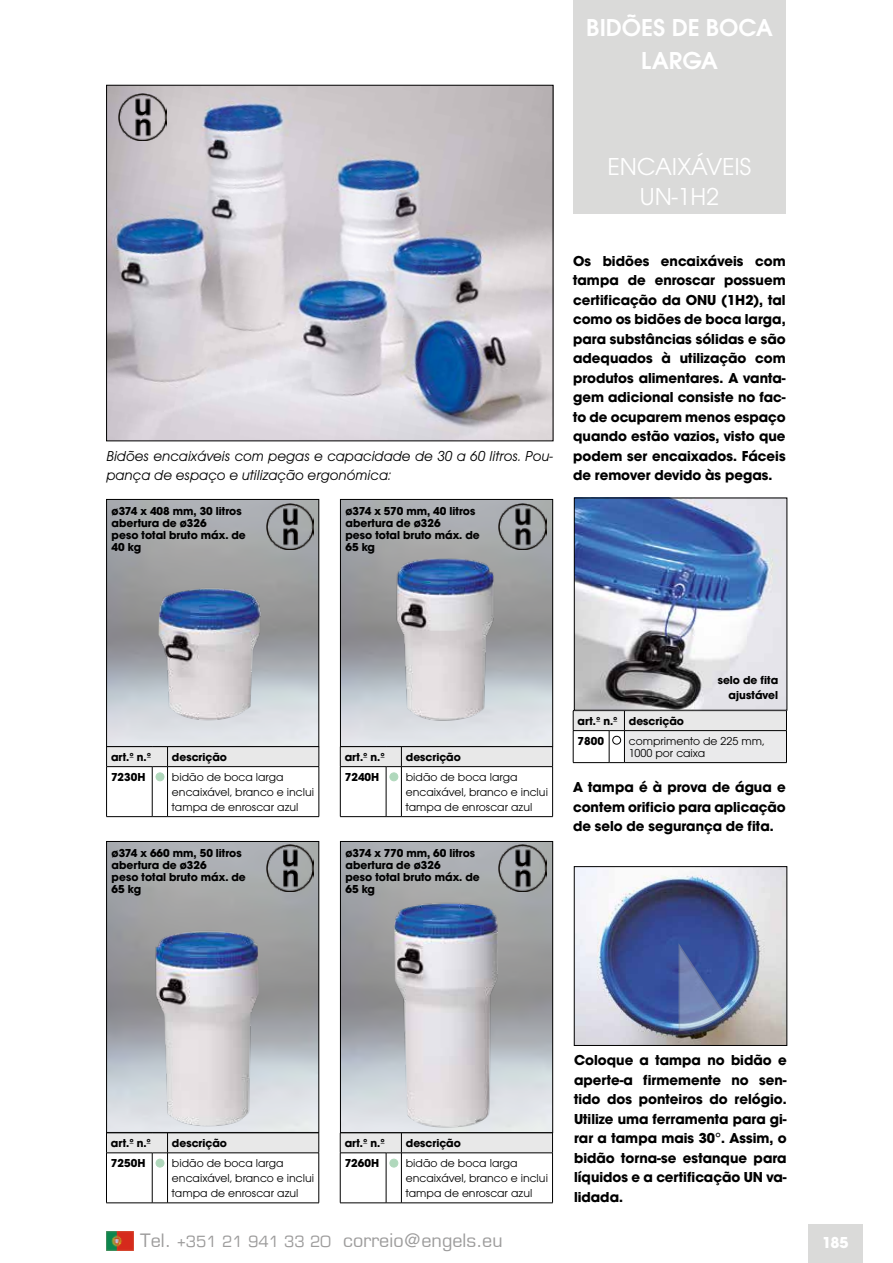
<style>
.page{position:relative;width:893px;height:1263px;background:#fff}
.page>*{position:absolute;margin:0;border:0;box-sizing:border-box;transform-origin:0 0}
.t1{font:600 25.5px/33px "Avant Garde Gothic Itc T";color:#fff;text-align:center}
.t2{font:25.5px/30.6px "Avant Garde Gothic Itc T";color:#fff;text-align:center}
.t3{font:18px "Eurostile";color:#9d9c9c}
.t4{font:700 16.5px "Avant Garde Gothic Itc T";color:#fff}
.t5{font:700 15px/19.5px "Avant Garde Gothic Itc T";color:#000;text-align:justify}
.t6{font:italic 15px/19.5px "Avant Garde Gothic Itc T";color:#000}
.t7{font:700 12px/12px "Avant Garde Gothic Itc T";color:#000}
.t8{font:12px/15px "Avant Garde Gothic Itc T";color:#000}
.s1{font-size:15px}
</style>
<div class="page">
<div style="left:808px;top:1224px;width:55px;height:39px;background:#dadad9"></div>
<img style="left:106px;top:1232px;width:28px;height:18px">
<img style="left:342px;top:501px;width:209px;height:244px">
<div style="left:340px;top:499px;width:213px;height:248px;border:1px solid #000"></div>
<img style="left:342px;top:843px;width:209px;height:288px">
<div style="left:340px;top:841px;width:213px;height:292px;border:1px solid #000"></div>
<div style="left:106px;top:499px;width:213px;height:248px;border:1px solid #000"></div>
<img style="left:108px;top:843px;width:209px;height:288px">
<div style="left:106px;top:841px;width:213px;height:292px;border:1px solid #000"></div>
<img style="left:108px;top:87px;width:443px;height:352px">
<div style="left:106px;top:85px;width:447px;height:356px;border:1px solid #000"></div>
<img style="left:132px;top:550px;width:160px;height:188px">
<img style="left:363px;top:545px;width:163px;height:193px">
<img style="left:123px;top:893px;width:176px;height:236px">
<img style="left:356px;top:893px;width:181px;height:239px">
<img style="left:118px;top:94px;width:48px;height:46px">
<img style="left:576px;top:868px;width:209px;height:176px">
<div style="left:574px;top:866px;width:213px;height:180px;border:1px solid #000"></div>
<div style="left:624px;top:731px;width:162px;height:32px;background:#eaeaeb"></div>
<hr style="left:573px;top:731px;width:1px;height:31px;background:#000">
<svg style="left:573px;top:710px;width:214px;height:21px;background:#d8d8d8"></svg>
<hr style="left:609px;top:731px;width:1px;height:31px;background:#000">
<hr style="left:624px;top:730px;width:163px;height:1px;background:#000">
<hr style="left:624px;top:731px;width:1px;height:31px;background:#000">
<hr style="left:786px;top:731px;width:1px;height:31px;background:#000">
<hr style="left:573px;top:762px;width:36px;height:1px;background:#000">
<svg style="left:609px;top:762px;width:15px;height:1px"></svg>
<hr style="left:624px;top:762px;width:163px;height:1px;background:#000">
<img style="left:576px;top:500px;width:209px;height:208px">
<svg style="left:677px;top:943px;width:49px;height:89px;background:#5b6fa6"></svg>
<div style="left:573px;top:0;width:213px;height:213px;background:#dadad9"></div>
<svg style="left:106px;top:746px;width:214px;height:71px"></svg>
<hr style="left:168px;top:816px;width:151px;height:1px;background:#000">
<img style="left:266px;top:503px;width:48px;height:47px">
<img style="left:499px;top:503px;width:47px;height:47px">
<img style="left:266px;top:845px;width:48px;height:46px">
<img style="left:499px;top:845px;width:47px;height:46px">
<svg style="left:340px;top:746px;width:213px;height:71px"></svg>
<hr style="left:401px;top:816px;width:152px;height:1px;background:#000">
<svg style="left:106px;top:1132px;width:214px;height:71px"></svg>
<hr style="left:168px;top:1202px;width:151px;height:1px;background:#000">
<svg style="left:340px;top:1132px;width:213px;height:71px"></svg>
<hr style="left:401px;top:1202px;width:152px;height:1px;background:#000">
<div style="left:156px;top:1159px;width:8px;height:8px;background:#b0d8bc;border-radius:50%"></div>
<div style="left:156px;top:1159px;width:8px;height:8px;border:1px solid #b0d8bc;border-radius:50%"></div>
<div style="left:156px;top:773px;width:8px;height:8px;background:#b0d8bc;border-radius:50%"></div>
<div style="left:156px;top:773px;width:8px;height:8px;border:1px solid #b0d8bc;border-radius:50%"></div>
<div style="left:390px;top:1159px;width:8px;height:8px;background:#b0d8bc;border-radius:50%"></div>
<div style="left:390px;top:1159px;width:8px;height:8px;border:1px solid #b0d8bc;border-radius:50%"></div>
<div style="left:390px;top:773px;width:8px;height:8px;background:#b0d8bc;border-radius:50%"></div>
<div style="left:390px;top:773px;width:8px;height:8px;border:1px solid #b0d8bc;border-radius:50%"></div>
<div style="left:612px;top:736px;width:9px;height:8px;border:1px solid #000;border-radius:50%"></div>
<h1 class="t1" style="left:586px;top:10px;width:188px">BIDÕES DE BOCA<br>LARGA</h1>
<p class="t6" style="left:106px;top:446px;width:448px">Bidões encaixáveis com pegas e capacidade de 30 a 60 litros. Pou&shy;pança de espaço e utilização ergonómica:</p>
<p class="t7" style="left:112px;top:505px;width:136px">ø374 x 408 mm, 30 litros abertura de ø326<br>peso total bruto máx. de<br>40 kg</p>
<p class="t7" style="left:345px;top:505px;width:136px">ø374 x 570 mm, 40 litros abertura de ø326<br>peso total bruto máx. de<br>65 kg</p>
<h1 class="t2" style="left:608px;top:151px;width:145px">ENCAIXÁVEIS<br>UN-1H2</h1>
<p class="t5" style="left:573px;top:250px;width:214px">Os bidões encaixáveis com tampa de enroscar possuem certificação da ONU (1H2), tal como os bidões de boca larga, para substâncias sólidas e são adequados à utilização com produtos alimentares. A vanta&shy;gem adicional consiste no fac&shy;to de ocuparem menos espaço quando estão vazios, visto que podem ser encaixados. Fáceis de remover devido às pegas.</p>
<p class="t7" style="left:111px;top:750px;width:42px">art.º n.º</p>
<p class="t7" style="left:172px;top:750px;width:57px">descrição</p>
<p class="t7" style="left:111px;top:770px;width:36px">7230H</p>
<p class="t8" style="left:172px;top:769px;width:144px">bidão de boca larga encaixável, branco e inclui tampa de enroscar azul</p>
<p class="t7" style="left:112px;top:846px;width:136px">ø374 x 660 mm, 50 litros abertura de ø326<br>peso total bruto máx. de<br>65 kg</p>
<p class="t7" style="left:345px;top:750px;width:42px">art.º n.º</p>
<p class="t7" style="left:406px;top:750px;width:57px">descrição</p>
<p class="t7" style="left:345px;top:770px;width:36px">7240H</p>
<p class="t8" style="left:406px;top:769px;width:144px">bidão de boca larga encaixável, branco e inclui tampa de enroscar azul</p>
<p class="t7" style="left:345px;top:846px;width:136px">ø374 x 770 mm, 60 litros abertura de ø326<br>peso total bruto máx. de<br>65 kg</p>
<p class="t7" style="left:718px;top:672px;width:62px;line-height:15px;text-align:right">selo de fita ajustável</p>
<p class="t7" style="left:578px;top:710px;width:108px;line-height:20px">art.º n.º descrição<br>7800</p>
<p class="t8" style="left:629px;top:734px;width:137px;line-height:12px">comprimento de 225 mm,<br>1000 por caixa</p>
<p class="t5" style="left:573px;top:777px;width:214px">A tampa é à prova de água e contem orificio para aplicação de selo de segurança de fita.</p>
<p class="t7" style="left:111px;top:1136px;width:42px">art.º n.º</p>
<p class="t7" style="left:172px;top:1136px;width:57px">descrição</p>
<p class="t7" style="left:111px;top:1156px;width:36px">7250H</p>
<p class="t8" style="left:172px;top:1155px;width:144px">bidão de boca larga encaixável, branco e inclui tampa de enroscar azul</p>
<p class="t7" style="left:345px;top:1136px;width:42px">art.º n.º</p>
<p class="t7" style="left:406px;top:1136px;width:57px">descrição</p>
<p class="t7" style="left:345px;top:1156px;width:36px">7260H</p>
<p class="t8" style="left:406px;top:1155px;width:144px">bidão de boca larga encaixável, branco e inclui tampa de enroscar azul</p>
<p class="t5" style="left:574px;top:1050px;width:214px">Coloque a tampa no bidão e aperte-a firmemente no sen&shy;tido dos ponteiros do relógio.<br>Utilize uma ferramenta para gi&shy;rar a tampa mais 30°. Assim, o bidão torna-se estanque para líquidos e a certificação UN va&shy;lidada.</p>
<p class="t3" style="left:140px;top:1230px;width:364px">Tel. <span class="s1">+351 21 941 33 20</span> correio@engels.eu</p>
<p class="t4" style="left:822px;top:1232px;width:28px">185</p>
</div>
